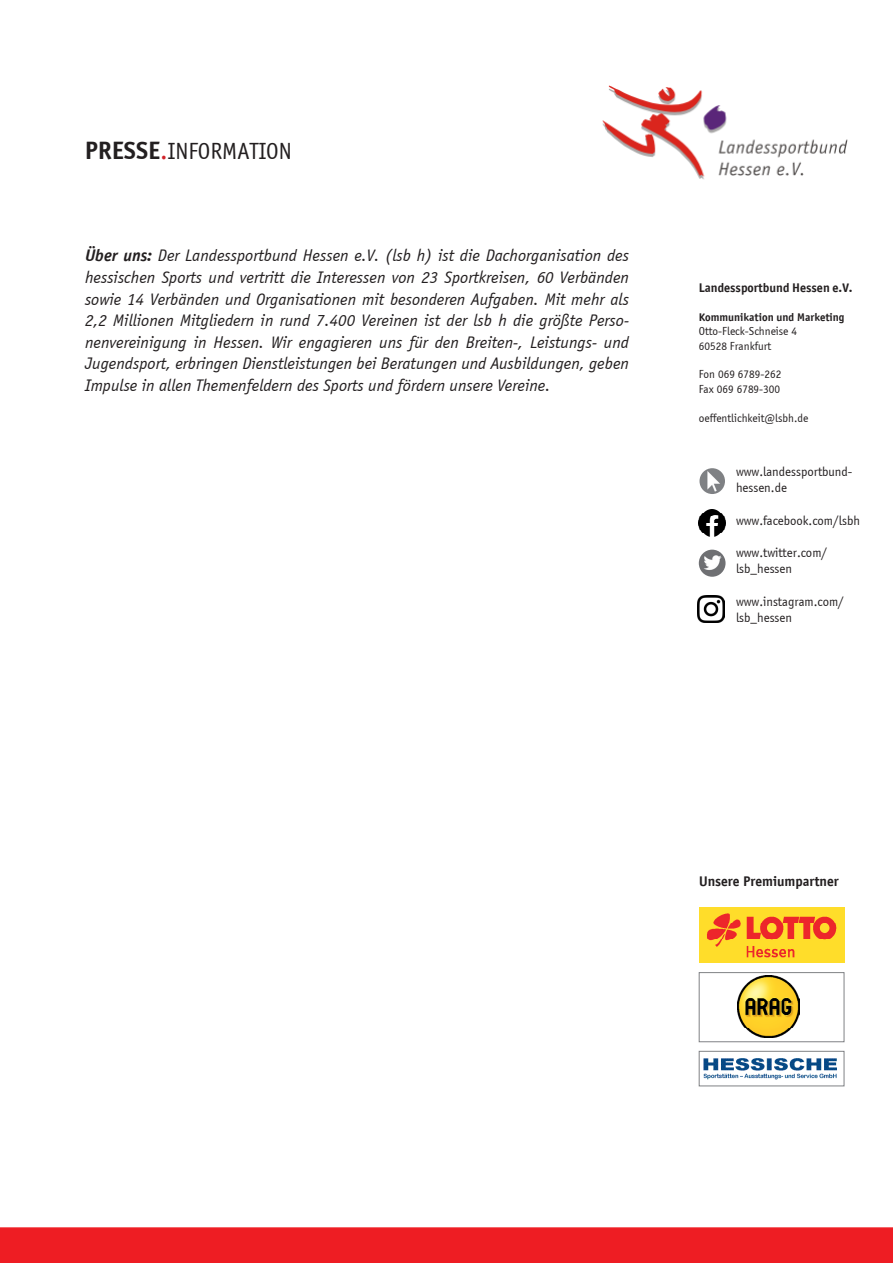
<style>
.page{position:relative;width:893px;height:1263px;background:#fff}
.page>*{position:absolute;margin:0;border:0;box-sizing:border-box;transform-origin:0 0}
.t1{font:24px "Sportiv";color:#231f20}
.Grundtext{font:italic 18px/21.6px "Sportiv";color:#231f20;text-align:justify}
.t2{font:700 15px "Sportiv";color:#231f20}
.t3{font:13.5px/16.2px "Sportiv";color:#231f20}
.t4{font:700 13.5px "Sportiv";color:#231f20}
.t5{font:12px/14.4px "Sportiv";color:#231f20}
.t6{font:700 12px "Sportiv";color:#231f20}
.s1{font-weight:700;font-size:27px}
.s2{font-size:27px;color:#d1232a}
.s3{font-weight:700}
</style>
<div class="page">
<div style="left:0;top:1227px;width:893px;height:36px;background:#ee1d23"></div>
<img style="left:602px;top:85px;width:246px;height:94px">
<img style="left:699px;top:908px;width:145px;height:54px">
<img style="left:738px;top:975px;width:62px;height:62px">
<div style="left:699px;top:972px;width:145px;height:70px;border:1px solid #808285"></div>
<img style="left:703px;top:1058px;width:134px;height:22px">
<div style="left:699px;top:1051px;width:145px;height:35px;border:1px solid #808285"></div>
<img style="left:699px;top:510px;width:26px;height:26px">
<img style="left:699px;top:550px;width:26px;height:27px;border-radius:13px">
<img style="left:699px;top:468px;width:26px;height:26px;border-radius:13px">
<img style="left:698px;top:595px;width:27px;height:27px">
<h1 class="t1" style="left:85px;top:138px;width:209px"><span class="s1">PRESSE</span><span class="s2">.</span>INFORMATION</h1>
<p class="Grundtext" style="left:85px;top:245px;width:545px"><span class="s3">Über uns:</span> Der Landessportbund Hessen e.V. (lsb h) ist die Dachorganisation des hessischen Sports und vertritt die Interessen von 23 Sportkreisen, 60 Verbänden sowie 14 Verbänden und Organisationen mit besonderen Aufgaben. Mit mehr als 2,2 Millionen Mitgliedern in rund 7.400 Vereinen ist der lsb h die größte Perso&shy;nenvereinigung in Hessen. Wir engagieren uns für den Breiten-, Leistungs- und Jugendsport, erbringen Dienstleistungen bei Beratungen und Ausbildungen, geben Impulse in allen Themenfeldern des Sports und fördern unsere Vereine.</p>
<p class="t4" style="left:699px;top:280px;width:155px">Landessportbund Hessen e.V.</p>
<p class="t6" style="left:699px;top:310px;width:147px">Kommunikation und Marketing</p>
<p class="t5" style="left:699px;top:324px;width:100px">Otto-Fleck-Schneise 4<br>60528 Frankfurt</p>
<p class="t5" style="left:699px;top:367px;width:84px">Fon 069 6789-262<br>Fax 069 6789-300</p>
<p class="t5" style="left:699px;top:410px;width:111px">oeffentlichkeit@lsbh.de</p>
<p class="t3" style="left:736px;top:464px;width:118px">www.landessportbund&shy;hessen.de</p>
<p class="t3" style="left:736px;top:512px;width:125px">www.facebook.com/lsbh</p>
<p class="t3" style="left:736px;top:545px;width:93px">www.twitter.com/ lsb_hessen</p>
<p class="t3" style="left:736px;top:593px;width:109px">www.instagram.com/ lsb_hessen</p>
<p class="t2" style="left:699px;top:872px;width:141px">Unsere Premiumpartner</p>
</div>
